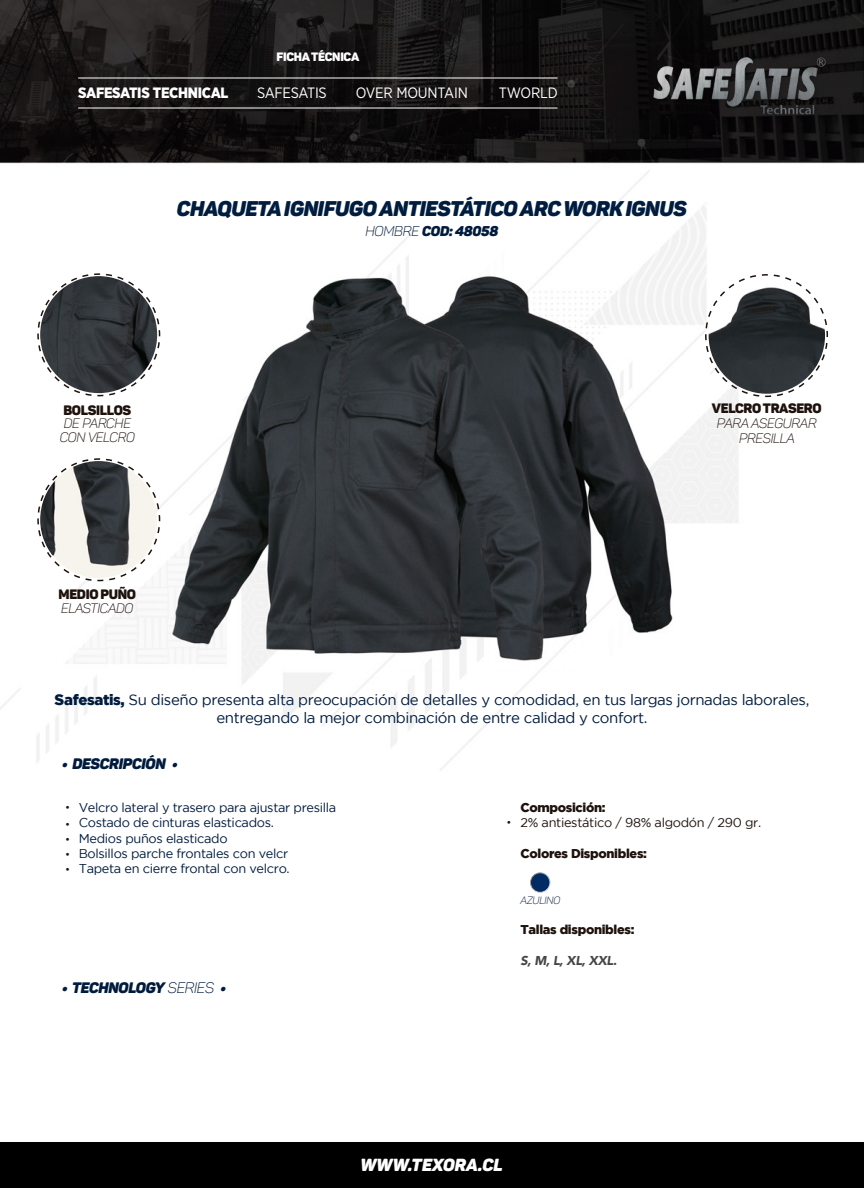
<style>
.page{position:relative;width:864px;height:1188px;background:#fff}
.page>*{position:absolute;margin:0;border:0;box-sizing:border-box;transform-origin:0 0}
.t1{font:21px "Panton Blackitalic Caps";letter-spacing:-.025em;color:#001d3f}
.t2{font:17.25px "Panton Blackitalic Caps";color:#fff}
.t3{font:15px/18px "Gotham";letter-spacing:-.025em;color:#001b3d;text-align:center}
.t4{font:15px "Panton Blackitalic Caps";letter-spacing:-.025em;color:#001b3d}
.t5{font:15px "Gotham Narrow";letter-spacing:-.015em;color:#fff}
.t6{font:900 15px "Gotham Narrow";letter-spacing:-.02em;color:#fff}
.t7{font:13.95px "Panton Blackitalic Caps";letter-spacing:-.025em;color:#001b3d}
.t8{font:13.5px/13.5px "Panton Lightitalic Caps";letter-spacing:-.025em;color:#1e120d}
.t9{font:13.5px "Panton Black Caps";letter-spacing:-.025em;color:#1e120d}
.t10{font:12.75px/15.3px "Gotham";letter-spacing:-.025em;color:#001b3d}
.t11{font:900 12.75px "Gotham";letter-spacing:-.025em;color:#1e120d}
.t12{font:12.75px "Gotham";letter-spacing:-.025em;color:#1e120d}
.t13{font:italic 900 12.75px "Avenir LT Std";color:#454545}
.t14{font:12px "Panton Black Caps";letter-spacing:-.025em;color:#fff}
.t15{font:10.5px "Panton Lightitalic Caps";letter-spacing:-.02em;color:#00183b}
.t16{font:10.5px/16.8px "Gotham";color:#1e120d}
.s1{font-family:"Panton Lightitalic Caps"}
.s2{font-weight:900}
</style>
<div class="page">
<img style="left:0;top:0;width:864px;height:1143px">
<div style="left:0;top:1143px;width:864px;height:45px;background:#010001"></div>
<div style="left:530px;top:873px;width:20px;height:19px;background:#002c63;border-radius:50%"></div>
<hr style="left:78px;top:78px;width:480px;height:1px;background:#fff">
<hr style="left:78px;top:108px;width:480px;height:1px;background:#fff">
<div style="left:530px;top:873px;width:20px;height:20px;border:1px solid #fff;border-radius:50%"></div>
<svg style="left:704px;top:273px;width:125px;height:126px"></svg>
<svg style="left:36px;top:272px;width:125px;height:126px"></svg>
<svg style="left:36px;top:457px;width:125px;height:126px"></svg>
<img style="left:650px;top:55px;width:178px;height:64px">
<p class="t14" style="left:276px;top:49px;width:84px">FICHA TÉCNICA</p>
<p class="t6" style="left:78px;top:83px;width:152px">SAFESATIS TECHNICAL</p>
<p class="t5" style="left:257px;top:83px;width:71px">SAFESATIS</p>
<p class="t5" style="left:356px;top:83px;width:114px">OVER MOUNTAIN</p>
<p class="t5" style="left:499px;top:83px;width:60px">TWORLD</p>
<h1 class="t1" style="left:177px;top:195px;width:512px">CHAQUETA IGNIFUGO ANTIESTÁTICO ARC WORK IGNUS</h1>
<p class="t7" style="left:365px;top:222px;width:135px"><span class="s1">HOMBRE</span> COD: 48058</p>
<p class="t9" style="left:63px;top:401px;width:69px">BOLSILLOS</p>
<p class="t8" style="left:60px;top:416px;width:77px">DE PARCHE<br>CON VELCRO</p>
<p class="t9" style="left:59px;top:586px;width:79px">MEDIO PUÑO</p>
<p class="t8" style="left:61px;top:601px;width:74px">ELASTICADO</p>
<p class="t9" style="left:712px;top:400px;width:111px">VELCRO TRASERO</p>
<p class="t8" style="left:717px;top:416px;width:101px;line-height:15px;text-align:center">PARA ASEGURAR<br>PRESILLA</p>
<p class="t3" style="left:55px;top:690px;width:756px"><span class="s2">Safesatis,</span> Su diseño presenta alta preocupación de detalles y comodidad, en tus largas jornadas laborales, entregando la mejor combinación de entre calidad y confort.</p>
<p class="t4" style="left:62px;top:754px;width:118px">• DESCRIPCIÓN •</p>
<p class="t16" style="left:65px;top:799px;width:7px">• •</p>
<p class="t16" style="left:65px;top:831px;width:7px">•</p>
<p class="t16" style="left:65px;top:847px;width:7px;line-height:14.5px">• •</p>
<p class="t10" style="left:79px;top:800px;width:259px">Velcro lateral y trasero para ajustar presilla Costado de cinturas elasticados.<br>Medios puños elasticado<br>Bolsillos parche frontales con velcr<br>Tapeta en cierre frontal con velcro.</p>
<p class="t4" style="left:62px;top:978px;width:166px">• TECHNOLOGY <span class="s1">SERIES</span> •</p>
<p class="t16" style="left:507px;top:814px;width:7px">•</p>
<p class="t11" style="left:520px;top:800px;width:87px">Composición:</p>
<p class="t12" style="left:520px;top:816px;width:242px">2% antiestático / 98% algodón / 290 gr.</p>
<p class="t11" style="left:520px;top:846px;width:128px">Colores Disponibles:</p>
<p class="t15" style="left:521px;top:894px;width:41px">AZULINO</p>
<p class="t11" style="left:520px;top:923px;width:116px">Tallas disponibles:</p>
<p class="t13" style="left:520px;top:953px;width:98px">S, M, L, XL, XXL.</p>
<h2 class="t2" style="left:360px;top:1154px;width:144px">WWW.TEXORA.CL</h2>
</div>
